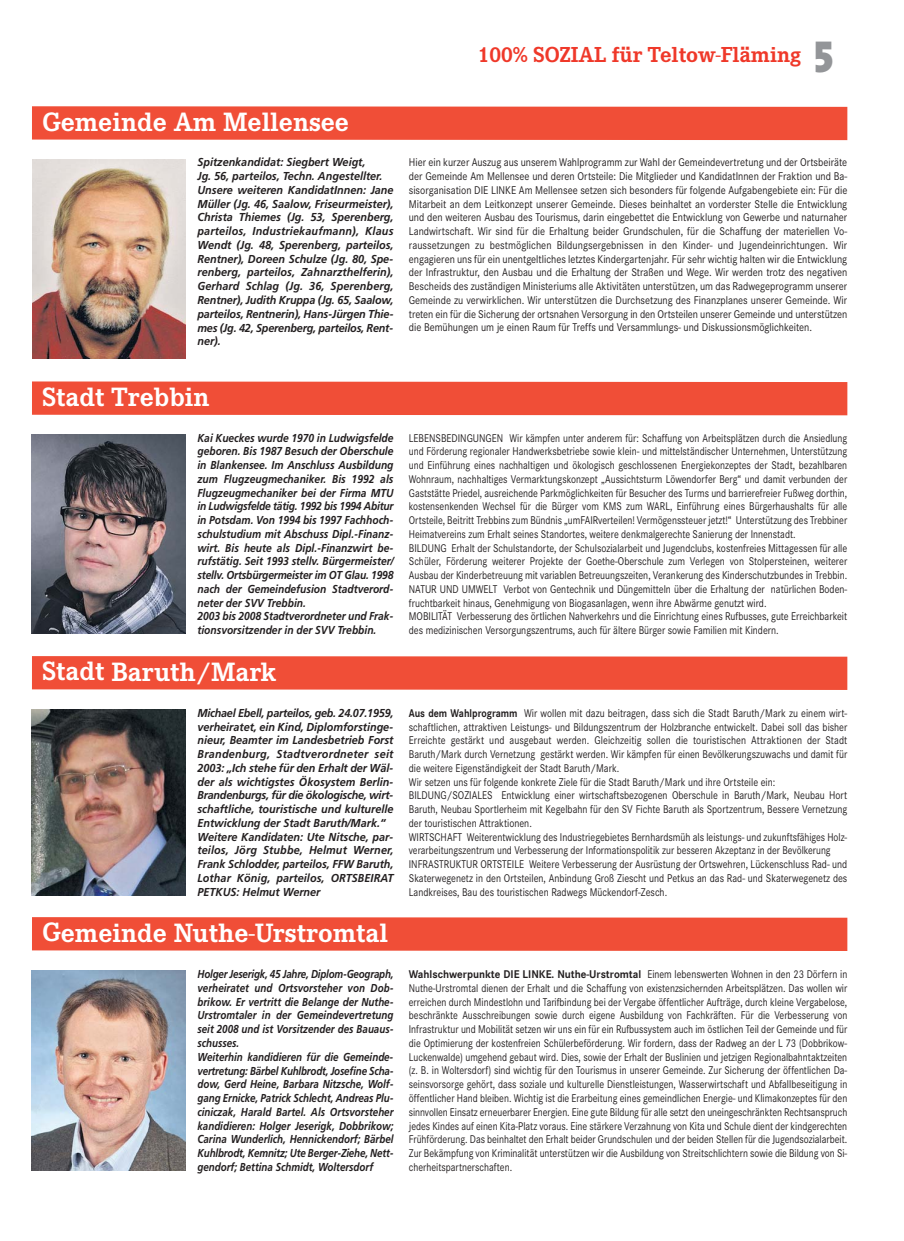
<style>
.page{position:relative;width:904px;height:1241px;background:#fff}
.page>*{position:absolute;margin:0;border:0;box-sizing:border-box;transform-origin:0 0}
.t1{font:700 27.5px "Corporate E";color:#fff}
.t2{font:700 22.5px "Corporate E";color:#ef3829}
.t3{font:11.62px/13.8px "Corporate S";color:#231f20;scale:.86 1}
.t4{font:11.62px/13.8px "Corporate S";color:#231f20;text-align:justify;scale:.85 1}
.t5{font:11.62px/13.8px "Corporate S";color:#231f20;text-align:justify;scale:.89 1}
.t6{font:italic 700 11.5px/13.8px "Frutiger";color:#231f20;scale:.94 1}
.t7{font:italic 700 11.5px/13.8px "Frutiger";color:#231f20;scale:.85 1}
.t8{font:italic 700 11.5px/13.8px "Frutiger";color:#231f20;scale:.89 1}
.s1{font-family:"The Sans Black Expert";font-weight:400;font-size:45px;color:#939598}
.s2{font-weight:700}
</style>
<div class="page">
<div style="left:32px;top:106px;width:815px;height:34px;background:#f04e37"></div>
<img style="left:33px;top:159px;width:152px;height:199px">
<div style="left:32px;top:381px;width:815px;height:34px;background:#f04e37"></div>
<img style="left:32px;top:434px;width:153px;height:199px">
<div style="left:32px;top:656px;width:815px;height:33px;background:#f04e37"></div>
<img style="left:32px;top:709px;width:153px;height:186px">
<div style="left:32px;top:917px;width:815px;height:33px;background:#f04e37"></div>
<img style="left:32px;top:970px;width:153px;height:199px">
<h1 class="t1" style="left:43px;top:112px;width:308px">Gemeinde Am Mellensee</h1>
<h2 class="t2" style="left:477px;top:47px;width:358px">100% SOZIAL für Teltow-Fläming <span class="s1">5</span></h2>
<p class="t6" style="left:197px;top:156px;width:210px">Spitzenkandidat: Siegbert Weigt,<br>Jg. 56, parteilos, Techn. Angestellter.<br>Unsere weiteren KandidatInnen: Jane Müller (Jg. 46, Saalow, Friseurmeister), Christa Thiemes (Jg. 53, Sperenberg, parteilos, Industriekaufmann), Klaus Wendt (Jg. 48, Sperenberg, parteilos, Rentner), Doreen Schulze (Jg. 80, Spe&shy;renberg, parteilos, Zahnarzthelferin), Gerhard Schlag (Jg. 36, Sperenberg, Rentner), Judith Kruppa (Jg. 65, Saalow, parteilos, Rentnerin), Hans-Jürgen Thie&shy;mes (Jg. 42, Sperenberg, parteilos, Rent&shy;ner).</p>
<p class="t5" style="left:409px;top:157px;width:494px">Hier ein kurzer Auszug aus unserem Wahlprogramm zur Wahl der Gemeindevertretung und der Ortsbeiräte der Gemeinde Am Mellensee und deren Ortsteile: Die Mitglieder und KandidatInnen der Fraktion und Ba&shy;sisorganisation DIE LINKE Am Mellensee setzen sich besonders für folgende Aufgabengebiete ein: Für die Mitarbeit an dem Leitkonzept unserer Gemeinde. Dieses beinhaltet an vorderster Stelle die Entwicklung und den weiteren Ausbau des Tourismus, darin eingebettet die Entwicklung von Gewerbe und naturnaher Landwirtschaft. Wir sind für die Erhaltung beider Grundschulen, für die Schaffung der materiellen Vo - raussetzungen zu bestmöglichen Bildungsergebnissen in den Kinder- und Jugendeinrichtungen. Wir engagieren uns für ein unentgeltliches letztes Kindergartenjahr. Für sehr wichtig halten wir die Entwicklung der Infrastruktur, den Ausbau und die Erhaltung der Straßen und Wege. Wir werden trotz des negativen Bescheids des zuständigen Ministeriums alle Aktivitäten unterstützen, um das Radwegeprogramm unserer Gemeinde zu verwirklichen. Wir unterstützen die Durchsetzung des Finanzplanes unserer Gemeinde. Wir treten ein für die Sicherung der ortsnahen Versorgung in den Ortsteilen unserer Gemeinde und unterstützen die Bemühungen um je einen Raum für Treffs und Versammlungs- und Diskussionsmöglichkeiten.</p>
<h1 class="t1" style="left:43px;top:387px;width:168px">Stadt Trebbin</h1>
<p class="t8" style="left:197px;top:431px;width:222px">Kai Kueckes wurde 1970 in Ludwigsfelde geboren. Bis 1987 Besuch der Oberschule in Blankensee. Im Anschluss Ausbildung zum Flugzeugmechaniker. Bis 1992 als Flugzeugmechaniker bei der Firma MTU in Ludwigsfelde tätig. 1992 bis 1994 Abitur in Potsdam. Von 1994 bis 1997 Fachhoch&shy;schulstudium mit Abschuss Dipl.-Finanz&shy;wirt. Bis heute als Dipl.-Finanzwirt be&shy;rufstätig. Seit 1993 stellv. Bürgermeister/ stellv. Ortsbürgermeister im OT Glau. 1998 nach der Gemeindefusion Stadtverord&shy;neter der SVV Trebbin.<br>2003 bis 2008 Stadtverordneter und Frak&shy;tionsvorsitzender in der SVV Trebbin.</p>
<p class="t3" style="left:409px;top:432px;width:511px">LEBENSBEDINGUNGEN Wir kämpfen unter anderem für: Schaffung von Arbeitsplätzen durch die Ansiedlung und Förderung regionaler Handwerksbetriebe sowie klein- und mittelständischer Unternehmen, Unterstützung und Einführung eines nachhaltigen und ökologisch geschlossenen Energiekonzeptes der Stadt, bezahlbaren Wohnraum, nachhaltiges Vermarktungskonzept „Aussichtsturm Löwendorfer Berg“ und damit verbunden der Gaststätte Priedel, ausreichende Parkmöglichkeiten für Besucher des Turms und barrierefreier Fußweg dorthin, kostensenkenden Wechsel für die Bürger vom KMS zum WARL, Einführung eines Bürgerhaushalts für alle Ortsteile, Beitritt Trebbins zum Bündnis „umFAIRverteilen! Vermögenssteuer jetzt!“ Unterstützung des Trebbiner Heimatvereins zum Erhalt seines Standortes, weitere denkmalgerechte Sanierung der Innenstadt.<br>BILDUNG Erhalt der Schulstandorte, der Schulsozialarbeit und Jugendclubs, kostenfreies Mittagessen für alle Schüler, Förderung weiterer Projekte der Goethe-Oberschule zum Verlegen von Stolpersteinen, weiterer Ausbau der Kinderbetreuung mit variablen Betreuungszeiten, Verankerung des Kinderschutzbundes in Trebbin.<br>NATUR UND UMWELT Verbot von Gentechnik und Düngemitteln über die Erhaltung der natürlichen Boden&shy;fruchtbarkeit hinaus, Genehmigung von Biogasanlagen, wenn ihre Abwärme genutzt wird.<br>MOBILITÄT Verbesserung des örtlichen Nahverkehrs und die Einrichtung eines Rufbusses, gute Erreichbarkeit des medizinischen Versorgungszentrums, auch für ältere Bürger sowie Familien mit Kindern.</p>
<h1 class="t1" style="left:43px;top:662px;width:235px">Stadt Baruth/Mark</h1>
<p class="t6" style="left:197px;top:706px;width:210px">Michael Ebell, parteilos, geb. 24.07.1959, verheiratet, ein Kind, Diplomforstinge&shy;nieur, Beamter im Landesbetrieb Forst Brandenburg, Stadtverordneter seit 2003: „Ich stehe für den Erhalt der Wäl&shy;der als wichtigstes Ökosystem Berlin-Brandenburgs, für die ökologische, wirt&shy;schaftliche, touristische und kulturelle Entwicklung der Stadt Baruth/Mark.“ Weitere Kandidaten: Ute Nitsche, par&shy;teilos, Jörg Stubbe, Helmut Werner, Frank Schlodder, parteilos, FFW Baruth, Lothar König, parteilos, ORTSBEIRAT PETKUS: Helmut Werner</p>
<p class="t3" style="left:409px;top:707px;width:511px"><span class="s2">Aus dem Wahlprogramm</span> Wir wollen mit dazu beitragen, dass sich die Stadt Baruth/Mark zu einem wirt&shy;schaftlichen, attraktiven Leistungs- und Bildungszentrum der Holzbranche entwickelt. Dabei soll das bisher Erreichte gestärkt und ausgebaut werden. Gleichzeitig sollen die touristischen Attraktionen der Stadt Baruth/Mark durch Vernetzung gestärkt werden. Wir kämpfen für einen Bevölkerungszuwachs und damit für die weitere Eigenständigkeit der Stadt Baruth/Mark.<br>Wir setzen uns für folgende konkrete Ziele für die Stadt Baruth/Mark und ihre Ortsteile ein:<br>BILDUNG/SOZIALES Entwicklung einer wirtschaftsbezogenen Oberschule in Baruth/Mark, Neubau Hort Baruth, Neubau Sportlerheim mit Kegelbahn für den SV Fichte Baruth als Sportzentrum, Bessere Vernetzung der touristischen Attraktionen.<br>WIRTSCHAFT Weiterentwicklung des Industriegebietes Bernhardsmüh als leistungs- und zukunftsfähiges Holz&shy;verarbeitungszentrum und Verbesserung der Informationspolitik zur besseren Akzeptanz in der Bevölkerung INFRASTRUKTUR ORTSTEILE Weitere Verbesserung der Ausrüstung der Ortswehren, Lückenschluss Rad- und Skaterwegenetz in den Ortsteilen, Anbindung Groß Ziescht und Petkus an das Rad- und Skaterwegenetz des Landkreises, Bau des touristischen Radwegs Mückendorf-Zesch.</p>
<h1 class="t1" style="left:43px;top:923px;width:347px">Gemeinde Nuthe-Urstromtal</h1>
<p class="t7" style="left:197px;top:968px;width:232px">Holger Jeserigk, 45 Jahre, Diplom-Geograph, verheiratet und Ortsvorsteher von Dob&shy;brikow. Er vertritt die Belange der Nuthe-Urstromtaler in der Gemeindevertretung seit 2008 und ist Vorsitzender des Bauaus&shy;schusses.<br>Weiterhin kandidieren für die Gemeinde&shy;vertretung: Bärbel Kuhlbrodt, Josefine Scha&shy;dow, Gerd Heine, Barbara Nitzsche, Wolf&shy;gang Ernicke, Patrick Schlecht, Andreas Plu&shy;ciniczak, Harald Bartel. Als Ortsvorsteher kandidieren: Holger Jeserigk, Dobbrikow; Carina Wunderlich, Hennickendorf; Bärbel Kuhlbrodt, Kemnitz; Ute Berger-Ziehe, Nett&shy;gendorf; Bettina Schmidt, Woltersdorf</p>
<p class="t4" style="left:409px;top:968px;width:517px"><span class="s2">Wahlschwerpunkte DIE LINKE. Nuthe-Urstromtal</span> Einem lebenswerten Wohnen in den 23 Dörfern in Nuthe-Urstromtal dienen der Erhalt und die Schaffung von existenzsichernden Arbeitsplätzen. Das wollen wir erreichen durch Mindestlohn und Tarifbindung bei der Vergabe öffentlicher Aufträge, durch kleine Vergabelose, beschränkte Ausschreibungen sowie durch eigene Ausbildung von Fachkräften. Für die Verbesserung von Infrastruktur und Mobilität setzen wir uns ein für ein Rufbussystem auch im östlichen Teil der Gemeinde und für die Optimierung der kostenfreien Schülerbeförderung. Wir fordern, dass der Radweg an der L 73 (Dobbrikow-Luckenwalde) umgehend gebaut wird. Dies, sowie der Erhalt der Buslinien und jetzigen Regionalbahntaktzeiten (z. B. in Woltersdorf) sind wichtig für den Tourismus in unserer Gemeinde. Zur Sicherung der öffentlichen Da&shy;seinsvorsorge gehört, dass soziale und kulturelle Dienstleistungen, Wasserwirtschaft und Abfallbeseitigung in öffentlicher Hand bleiben. Wichtig ist die Erarbeitung eines gemeindlichen Energie- und Klimakonzeptes für den sinnvollen Einsatz erneuerbarer Energien. Eine gute Bildung für alle setzt den uneingeschränkten Rechtsanspruch jedes Kindes auf einen Kita-Platz voraus. Eine stärkere Verzahnung von Kita und Schule dient der kindgerechten Frühförderung. Das beinhaltet den Erhalt beider Grundschulen und der beiden Stellen für die Jugendsozialarbeit.<br>Zur Bekämpfung von Kriminalität unterstützen wir die Ausbildung von Streitschlichtern sowie die Bildung von Si&shy;cherheitspartnerschaften.</p>
</div>
